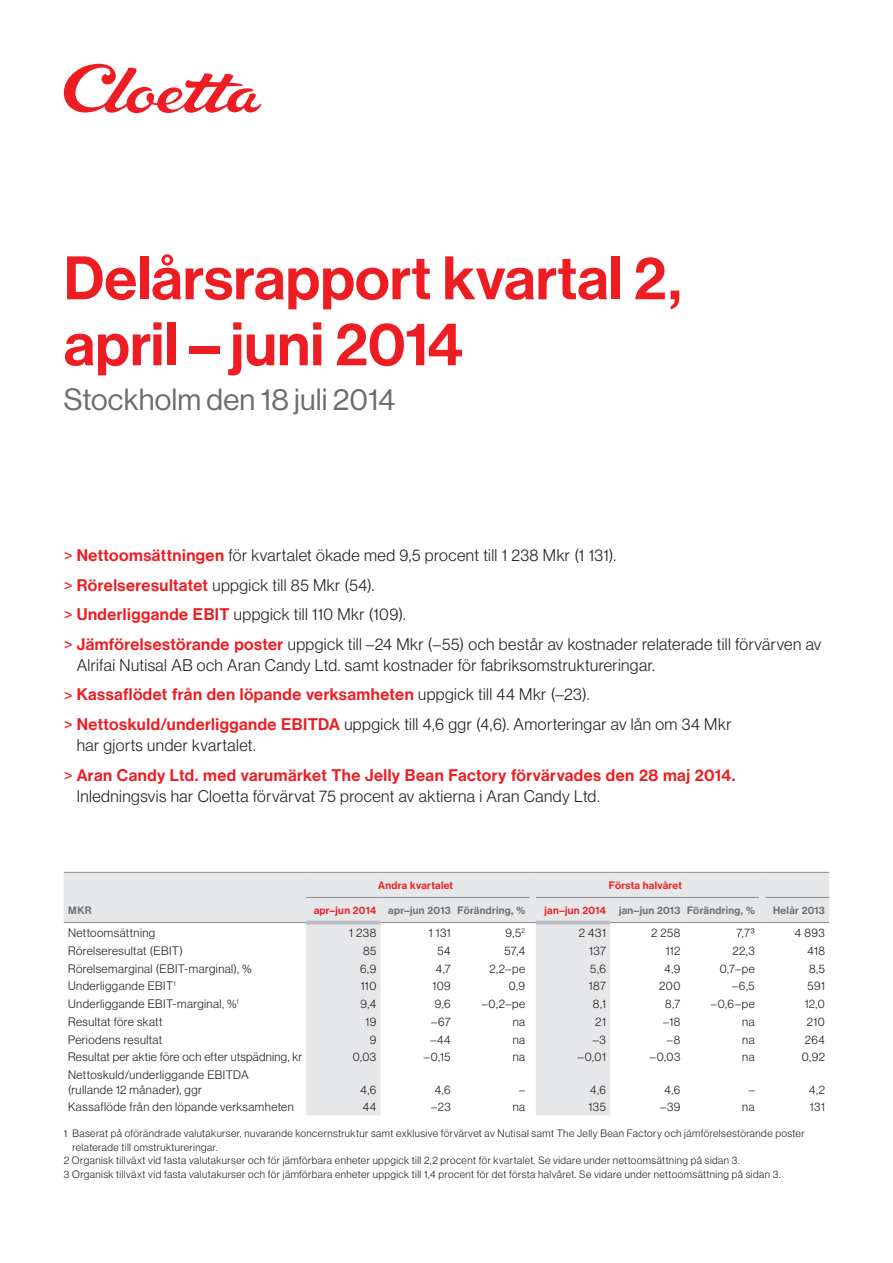
<style>
.page{position:relative;width:893px;height:1263px;background:#fff}
.page>*{position:absolute;margin:0;border:0;box-sizing:border-box;transform-origin:0 0}
.t1{font:60px/66px "N Haas Grotesk DS Std 65 Md";letter-spacing:.005em;color:#ee1d23}
.t2{font:30px "N Haas Grotesk DS Std 55 Rg";letter-spacing:.005em;color:#6c6d70}
.t3{font:16.5px/29.5px "N Haas Grotesk DS Std 45 Lt";letter-spacing:.025em;color:#231f20}
.t4{font:16.5px "N Haas Grotesk DS Std 65 Md";letter-spacing:.03em;color:#ee1d23}
.t5{font:12px/14.4px "N Haas Grotesk DS Std 45 Lt";letter-spacing:.035em;color:#231f20}
.t6{font:10.5px "N Haas Grotesk DS Std 45 Lt";letter-spacing:.04em;color:#231f20}
.t7{font:10.5px "N Haas Grotesk DS Std 65 Md";letter-spacing:.035em;color:#6c6d70}
.t8{font:10.5px "N Haas Grotesk DS Std 65 Md";letter-spacing:.03em;color:#ee1d23}
.s1{font-family:"N Haas Grotesk TX Std 55 Rg";color:#ee1d23}
.s2{font-family:"N Haas Grotesk DS Std 65 Md";color:#ee1d23}
.s3{font-family:"N Haas Grotesk TX Std 55 Rg"}
.s4{font-family:"N Haas Grotesk DS Std 45 Lt";color:#231f20}
.s5{color:#ee1d23}
</style>
<div class="page">
<svg style="left:64px;top:873px;width:765px;height:242px"></svg>
<hr style="left:64px;top:872px;width:242px;height:1px;background:#8a8c8f">
<hr style="left:64px;top:922px;width:242px;height:1px;background:#8a8c8f">
<hr style="left:381px;top:922px;width:74px;height:1px;background:#8a8c8f">
<hr style="left:306px;top:921px;width:75px;height:3px;background:#bcbdc0">
<hr style="left:455px;top:922px;width:74px;height:1px;background:#8a8c8f">
<hr style="left:610px;top:922px;width:75px;height:1px;background:#8a8c8f">
<hr style="left:685px;top:922px;width:74px;height:1px;background:#8a8c8f">
<hr style="left:306px;top:897px;width:75px;height:1px;background:#8a8c8f">
<hr style="left:381px;top:897px;width:74px;height:1px;background:#8a8c8f">
<hr style="left:455px;top:897px;width:74px;height:1px;background:#8a8c8f">
<hr style="left:765px;top:897px;width:64px;height:1px;background:#8a8c8f">
<div style="left:306px;top:872px;width:523px;height:25px;background:#e6e7e9"></div>
<hr style="left:765px;top:872px;width:64px;height:1px;background:#8a8c8f">
<hr style="left:765px;top:922px;width:64px;height:1px;background:#8a8c8f">
<hr style="left:536px;top:921px;width:74px;height:3px;background:#bcbdc0">
<hr style="left:536px;top:872px;width:74px;height:1px;background:#8a8c8f">
<hr style="left:610px;top:872px;width:75px;height:1px;background:#8a8c8f">
<hr style="left:685px;top:872px;width:74px;height:1px;background:#8a8c8f">
<hr style="left:536px;top:897px;width:74px;height:1px;background:#8a8c8f">
<hr style="left:610px;top:897px;width:75px;height:1px;background:#8a8c8f">
<hr style="left:685px;top:897px;width:74px;height:1px;background:#8a8c8f">
<svg style="left:64px;top:64px;width:197px;height:49px"></svg>
<h1 class="t1" style="left:64px;top:246px;width:619px">Delårsrapport kvartal 2, april – juni 2014</h1>
<h2 class="t2" style="left:64px;top:382px;width:333px">Stockholm den 18 juli 2014</h2>
<p class="t3" style="left:64px;top:541px;width:759px"><span class="s1">&gt;</span> <span class="s2">Nettoomsättningen</span> för kvartalet ökade med 9,5 procent till 1 238 Mkr (1 131).<br><span class="s1">&gt;</span> <span class="s2">Rörelseresultatet</span> uppgick till 85 Mkr (54).<br><span class="s1">&gt;</span> <span class="s2">Underliggande EBIT</span> uppgick till 110 Mkr (109).<br><span class="s1">&gt;</span> <span class="s2">Jämförelsestörande poster</span> uppgick till –24 Mkr (–55) och består av kostnader relaterade till förvärven av</p>
<h3 class="t3" style="left:77px;top:650px;width:580px">Alrifai Nutisal AB och Aran Candy Ltd. samt kostnader för fabriksomstruktureringar.</h3>
<h3 class="t4" style="left:64px;top:685px;width:527px"><span class="s3">&gt;</span> Kassaflödet från den löpande verksamheten <span class="s4">uppgick till 44 Mkr (–23).</span></h3>
<h3 class="t3" style="left:77px;top:714px;width:656px;line-height:21px;text-indent:-13px"><span class="s1">&gt;</span> <span class="s2">Nettoskuld/underliggande EBITDA</span> uppgick till 4,6 ggr (4,6). Amorteringar av lån om 34 Mkr har gjorts under kvartalet.</h3>
<h3 class="t4" style="left:64px;top:765px;width:673px"><span class="s3">&gt;</span> Aran Candy Ltd. med varumärket The Jelly Bean Factory förvärvades den 28 maj 2014.</h3>
<h3 class="t3" style="left:77px;top:781px;width:524px">Inledningsvis har Cloetta förvärvat 75 procent av aktierna i Aran Candy Ltd.</h3>
<p class="t8" style="left:378px;top:879px;width:76px">Andra kvartalet</p>
<p class="t8" style="left:609px;top:879px;width:75px">Första halvåret</p>
<p class="t7" style="left:68px;top:904px;width:25px">MKR</p>
<p class="t7" style="left:314px;top:904px;width:213px"><span class="s5">apr–jun 2014</span> apr–jun 2013 Förändring, %</p>
<p class="t8" style="left:544px;top:904px;width:63px">jan–jun 2014</p>
<p class="t7" style="left:619px;top:904px;width:137px">jan–jun 2013 Förändring, %</p>
<p class="t7" style="left:773px;top:904px;width:53px">Helår 2013</p>
<p class="t5" style="left:68px;top:926px;width:89px">Nettoomsättning</p>
<p class="t5" style="left:349px;top:926px;width:29px">1 238</p>
<p class="t5" style="left:429px;top:926px;width:24px">1 131</p>
<p class="t5" style="left:505px;top:926px;width:21px">9,5<sup>2</sup></p>
<p class="t5" style="left:579px;top:926px;width:29px">2 431</p>
<p class="t5" style="left:651px;top:926px;width:31px">2 258</p>
<p class="t5" style="left:737px;top:926px;width:20px">7,7³</p>
<p class="t5" style="left:795px;top:926px;width:31px">4 893</p>
<p class="t5" style="left:68px;top:943px;width:116px">Rörelseresultat (EBIT)</p>
<p class="t5" style="left:363px;top:943px;width:15px">85</p>
<p class="t5" style="left:438px;top:943px;width:15px">54</p>
<p class="t5" style="left:504px;top:943px;width:22px">57,4</p>
<p class="t5" style="left:589px;top:943px;width:18px">137</p>
<p class="t5" style="left:666px;top:943px;width:16px">112</p>
<p class="t5" style="left:732px;top:943px;width:24px">22,3</p>
<p class="t5" style="left:808px;top:943px;width:19px">418</p>
<p class="t5" style="left:68px;top:961px;width:185px">Rörelsemarginal (EBIT-marginal), %</p>
<p class="t5" style="left:360px;top:961px;width:18px">6,9</p>
<p class="t5" style="left:436px;top:961px;width:16px">4,7</p>
<p class="t5" style="left:489px;top:961px;width:37px">2,2–pe</p>
<p class="t5" style="left:590px;top:961px;width:17px">5,6</p>
<p class="t5" style="left:664px;top:961px;width:17px">4,9</p>
<p class="t5" style="left:720px;top:961px;width:37px">0,7–pe</p>
<p class="t5" style="left:809px;top:961px;width:17px">8,5</p>
<p class="t5" style="left:68px;top:979px;width:109px">Underliggande EBIT<sup>1</sup></p>
<p class="t5" style="left:361px;top:979px;width:17px">110</p>
<p class="t5" style="left:432px;top:979px;width:20px">109</p>
<p class="t5" style="left:509px;top:979px;width:18px">0,9</p>
<p class="t5" style="left:589px;top:979px;width:19px">187</p>
<p class="t5" style="left:659px;top:979px;width:23px">200</p>
<p class="t5" style="left:732px;top:979px;width:24px">–6,5</p>
<p class="t5" style="left:807px;top:979px;width:19px">591</p>
<p class="t5" style="left:68px;top:997px;width:172px">Underliggande EBIT-marginal, %<sup>1</sup></p>
<p class="t5" style="left:361px;top:997px;width:17px">9,4</p>
<p class="t5" style="left:435px;top:997px;width:17px">9,6</p>
<p class="t5" style="left:482px;top:997px;width:45px">–0,2–pe</p>
<p class="t5" style="left:593px;top:997px;width:15px">8,1</p>
<p class="t5" style="left:665px;top:997px;width:17px">8,7</p>
<p class="t5" style="left:711px;top:997px;width:45px">–0,6–pe</p>
<p class="t5" style="left:805px;top:997px;width:22px">12,0</p>
<p class="t5" style="left:68px;top:1014px;width:96px">Resultat före skatt</p>
<p class="t5" style="left:365px;top:1014px;width:12px">19</p>
<p class="t5" style="left:431px;top:1014px;width:21px">–67</p>
<p class="t5" style="left:513px;top:1014px;width:14px">na</p>
<p class="t5" style="left:595px;top:1014px;width:12px">21</p>
<p class="t5" style="left:663px;top:1014px;width:19px">–18</p>
<p class="t5" style="left:742px;top:1014px;width:14px">na</p>
<p class="t5" style="left:807px;top:1014px;width:20px">210</p>
<p class="t5" style="left:68px;top:1032px;width:96px">Periodens resultat</p>
<p class="t5" style="left:370px;top:1032px;width:8px">9</p>
<p class="t5" style="left:430px;top:1032px;width:22px">–44</p>
<p class="t5" style="left:513px;top:1032px;width:14px">na</p>
<p class="t5" style="left:593px;top:1032px;width:15px">–3</p>
<p class="t5" style="left:667px;top:1032px;width:15px">–8</p>
<p class="t5" style="left:742px;top:1032px;width:14px">na</p>
<p class="t5" style="left:805px;top:1032px;width:22px">264</p>
<p class="t5" style="left:68px;top:1050px;width:236px">Resultat per aktie före och efter utspädning, kr</p>
<p class="t5" style="left:353px;top:1050px;width:25px">0,03</p>
<p class="t5" style="left:424px;top:1050px;width:28px">–0,15</p>
<p class="t5" style="left:513px;top:1050px;width:14px">na</p>
<p class="t5" style="left:578px;top:1050px;width:29px">–0,01</p>
<p class="t5" style="left:650px;top:1050px;width:32px">–0,03</p>
<p class="t5" style="left:742px;top:1050px;width:14px">na</p>
<p class="t5" style="left:802px;top:1050px;width:25px">0,92</p>
<p class="t5" style="left:68px;top:1068px;width:182px">Nettoskuld/underliggande EBITDA (rullande 12 månader), ggr</p>
<p class="t5" style="left:360px;top:1082px;width:17px">4,6</p>
<p class="t5" style="left:435px;top:1082px;width:17px">4,6</p>
<p class="t5" style="left:519px;top:1082px;width:7px">–</p>
<p class="t5" style="left:590px;top:1082px;width:17px">4,6</p>
<p class="t5" style="left:664px;top:1082px;width:17px">4,6</p>
<p class="t5" style="left:749px;top:1082px;width:7px">–</p>
<p class="t5" style="left:809px;top:1082px;width:17px">4,2</p>
<p class="t5" style="left:68px;top:1100px;width:227px">Kassaflöde från den löpande verksamheten</p>
<p class="t5" style="left:363px;top:1100px;width:15px">44</p>
<p class="t5" style="left:431px;top:1100px;width:21px">–23</p>
<p class="t5" style="left:513px;top:1100px;width:14px">na</p>
<p class="t5" style="left:589px;top:1100px;width:19px">135</p>
<p class="t5" style="left:660px;top:1100px;width:22px">–39</p>
<p class="t5" style="left:742px;top:1100px;width:14px">na</p>
<p class="t5" style="left:810px;top:1100px;width:16px">131</p>
<p class="t6" style="left:64px;top:1128px;width:742px">1 Baserat på oförändrade valutakurser, nuvarande koncernstruktur samt exklusive förvärvet av Nutisal samt The Jelly Bean Factory och jämförelsestörande poster</p>
<p class="t6" style="left:72px;top:1141px;width:147px">relaterade till omstruktureringar.</p>
<p class="t6" style="left:64px;top:1155px;width:677px">2 Organisk tillväxt vid fasta valutakurser och för jämförbara enheter uppgick till 2,2 procent för kvartalet. Se vidare under nettoomsättning på sidan 3.</p>
<p class="t6" style="left:64px;top:1168px;width:718px">3 Organisk tillväxt vid fasta valutakurser och för jämförbara enheter uppgick till 1,4 procent för det första halvåret. Se vidare under nettoomsättning på sidan 3.</p>
</div>
